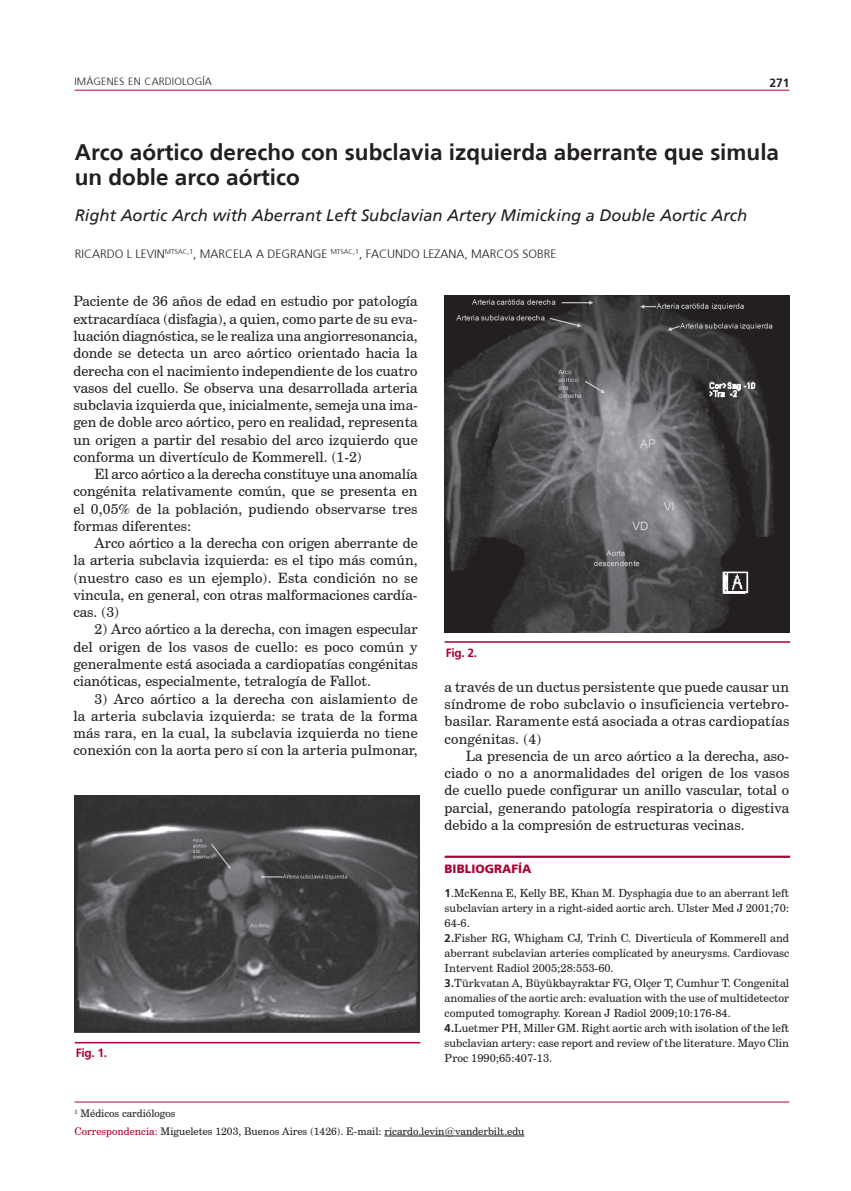
<style>
.page{position:relative;width:851px;height:1191px;background:#fff}
.page>*{position:absolute;margin:0;border:0;box-sizing:border-box;transform-origin:0 0}
.t1{font:700 22.5px/25.5px "Frutiger";color:#231f20}
.t2{font:italic 16.5px "Frutiger";color:#231f20}
.t3{font:14.25px/17.2px "Century Schoolbook BT";color:#231f20;text-align:justify}
.t4{font:300 12px "Frutiger";color:#231f20}
.t5{font:700 12px "Frutiger";letter-spacing:-.03em;color:#ab0333}
.t6{font:900 12px "Frutiger";color:#ab0333}
.t7{font:700 12px "Frutiger";color:#231f20}
.t8{font:11.25px/15px "Century Schoolbook BT";color:#231f20}
.t9{font:10.5px/17.7px "Century Schoolbook BT";color:#231f20}
.t10{font:300 10.5px "Frutiger";letter-spacing:.015em;color:#231f20}
.s1{font-family:"Frutiger";font-weight:700}
.s2{color:#ab0333}
</style>
<div class="page">
<hr style="left:74px;top:90px;width:715px;height:1px;background:#ab0333">
<hr style="left:75px;top:1042px;width:345px;height:1px;background:#ab0333">
<hr style="left:444px;top:641px;width:346px;height:1px;background:#ab0333">
<hr style="left:444px;top:855px;width:346px;height:3px;background:#ab0333">
<img style="left:75px;top:795px;width:344px;height:237px">
<img style="left:444px;top:296px;width:345px;height:336px">
<hr style="left:384px;top:1135px;width:140px;height:1px;background:#231f20">
<hr style="left:74px;top:1101px;width:715px;height:1px;background:#ab0333">
<p class="t10" style="left:74px;top:76px;width:139px">IMÁGENES EN CARDIOLOGÍA</p>
<p class="t7" style="left:769px;top:75px;width:22px">271</p>
<h1 class="t1" style="left:75px;top:139px;width:705px">Arco aórtico derecho con subclavia izquierda aberrante que simula un doble arco aórtico</h1>
<p class="t2" style="left:75px;top:205px;width:673px">Right Aortic Arch with Aberrant Left Subclavian Artery Mimicking a Double Aortic Arch</p>
<p class="t4" style="left:75px;top:247px;width:15px">RICARDO</p>
<p class="t4" style="left:127px;top:247px;width:92px">L LEVIN <sup>MTSAC,1</sup>, MARCELA</p>
<p class="t4" style="left:256px;top:247px;width:28px">A DEGRANGE</p>
<p class="t4" style="left:331px;top:247px;width:74px"><sup>MTSAC,1</sup>, FAC UNDO</p>
<p class="t4" style="left:423px;top:247px;width:27px">LEZANA</p>
<p class="t4" style="left:464px;top:247px;width:26px">, MARCOS</p>
<p class="t4" style="left:522px;top:247px;width:28px">SOBRE</p>
<p class="t3" style="left:73px;top:292px;width:346px">Paciente de 36 años de edad en estudio por patología extracardíaca (disfagia), a quien, como parte de su eva&shy;luación diagnóstica, se le realiza una angiorresonancia, donde se detecta un arco aórtico orientado hacia la derecha con el nacimiento independiente de los cuatro vasos del cuello. Se observa una desarrollada arteria subclavia izquierda que, inicialmente, semeja una ima&shy;gen de doble arco aórtico, pero en realidad, representa un origen a partir del resabio del arco izquierdo que conforma un divertículo de Kommerell. (1-2)</p>
<p class="t3" style="left:73px;top:465px;width:346px;text-indent:21px">El arco aórtico a la derecha constituye una anomalía congénita relativamente común, que se presenta en el 0,05% de la población, pudiendo observarse tres formas diferentes:</p>
<p class="t3" style="left:73px;top:534px;width:346px;text-indent:21px">Arco aórtico a la derecha con origen aberrante de la arteria subclavia izquierda: es el tipo más común, (nuestro caso es un ejemplo). Esta condición no se vincula, en general, con otras malformaciones cardía&shy;cas. (3)</p>
<p class="t3" style="left:73px;top:620px;width:346px;text-indent:21px">2) Arco aórtico a la derecha, con imagen especular del origen de los vasos de cuello: es poco común y generalmente está asociada a cardiopatías congénitas cianóticas, especialmente, tetralogía de Fallot.</p>
<p class="t3" style="left:73px;top:689px;width:346px;text-indent:21px">3) Arco aórtico a la derecha con aislamiento de la arteria subclavia izquierda: se trata de la forma más rara, en la cual, la subclavia izquierda no tiene conexión con la aorta pero sí con la arteria pulmonar,</p>
<p class="t5" style="left:446px;top:645px;width:33px">Fig. 2.</p>
<p class="t3" style="left:444px;top:678px;width:346px">a través de un ductus persistente que puede causar un síndrome de robo subclavio o insuficiencia vertebro&shy;basilar. Raramente está asociada a otras cardiopatías congénitas. (4)</p>
<p class="t3" style="left:444px;top:747px;width:346px;text-indent:21px">La presencia de un arco aórtico a la derecha, aso&shy;ciado o no a anormalidades del origen de los vasos de cuello puede configurar un anillo vascular, total o parcial, generando patología respiratoria o digestiva debido a la compresión de estructuras vecinas.</p>
<p class="t6" style="left:444px;top:862px;width:88px">BIBLIOGRAFÍA</p>
<p class="t8" style="left:444px;top:885px;width:346px"><span class="s1">1</span>.McKenna E, Kelly BE, Khan M. Dysphagia due to an aberrant left subclavian artery in a right-sided aortic arch. Ulster Med J 2001;70:<br>64-6.<br><span class="s1">2.</span>Fisher RG, Whigham CJ, Trinh C. Diverticula of Kommerell and aberrant subclavian arteries complicated by aneurysms. Cardiovasc Intervent Radiol 2005;28:553-60.<br><span class="s1">3.</span>Türkvatan A, Büyükbayraktar FG, Olçer T, Cumhur T. Congenital anomalies of the aortic arch: evaluation with the use of multidetector computed tomography. Korean J Radiol 2009;10:176-84.<br><span class="s1">4.</span>Luetmer PH, Miller GM. Right aortic arch with isolation of the left subclavian artery: case report and review of the literature. Mayo Clin Proc 1990;65:407-13.</p>
<p class="t5" style="left:76px;top:1046px;width:33px">Fig. 1.</p>
<p class="t9" style="left:74px;top:1104px;width:451px"><sup>1</sup> Médicos cardiólogos<br><span class="s2">Correspondencia:</span> Migueletes 1203, Buenos Aires (1426). E-mail: ricardo.levin@vanderbilt.edu</p>
</div>
